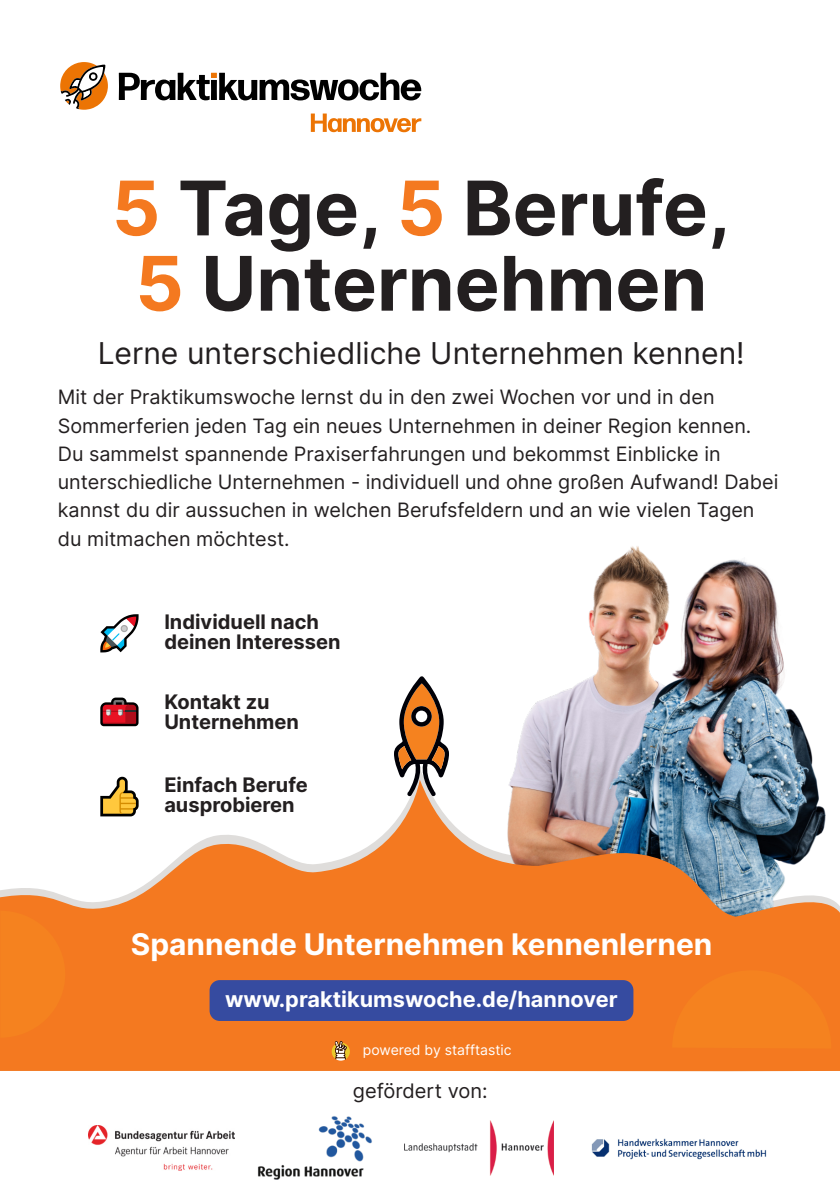
<style>
.page{position:relative;width:840px;height:1191px;background:#fff}
.page>*{position:absolute;margin:0;border:0;box-sizing:border-box;transform-origin:0 0}
.t1{font:700 75.2px/75.2px "Inter";color:#231f20;text-align:center}
.t2{font:30px "Inter";color:#231f20}
.t3{font:700 29.8px "Inter";color:#fff}
.t4{font:700 21.6px "Inter";color:#fff}
.t5{font:700 20px/20px "Inter";color:#231f20}
.t6{font:20px "Inter";color:#231f20}
.t7{font:19.8px/28.2px "Inter";color:#231f20}
.t8{font:14px "Inter";color:#fff}
.s1{color:#f47920}
</style>
<div class="page">
<svg style="left:60px;top:62px;width:48px;height:48px"></svg>
<svg style="left:119px;top:73px;width:302px;height:27px"></svg>
<svg style="left:310px;top:113px;width:111px;height:19px"></svg>
<img style="left:511px;top:711px;width:20px;height:68px">
<img style="left:531px;top:546px;width:286px;height:233px">
<svg style="left:0;top:779px;width:839px;height:292px;fill:#f47920"></svg>
<svg style="left:0;top:910px;width:65px;height:127px;background:#f4801f"></svg>
<svg style="left:671px;top:970px;width:159px;height:78px;background:#f4801f"></svg>
<img style="left:88px;top:1125px;width:146px;height:45px">
<img style="left:257px;top:1116px;width:115px;height:64px">
<img style="left:404px;top:1120px;width:149px;height:55px">
<img style="left:591px;top:1138px;width:176px;height:22px">
<div style="left:209px;top:980px;width:424px;height:41px;background:#364ba0;border-radius:10px"></div>
<svg style="left:331px;top:1041px;width:18px;height:19px"></svg>
<svg style="left:100px;top:697px;width:38px;height:29px"></svg>
<svg style="left:100px;top:614px;width:38px;height:38px"></svg>
<svg style="left:100px;top:776px;width:38px;height:40px"></svg>
<svg style="left:394px;top:676px;width:55px;height:120px"></svg>
<h1 class="t1" style="left:112px;top:170px;width:620px"><span class="s1">5</span> Tage, <span class="s1">5</span> Berufe,<br><span class="s1">5</span> Unternehmen</h1>
<h2 class="t2" style="left:98px;top:335px;width:648px">Lerne unterschiedliche Unternehmen kennen!</h2>
<p class="t7" style="left:58px;top:383px;width:721px">Mit der Praktikumswoche lernst du in den zwei Wochen vor und in den Sommerferien jeden Tag ein neues Unternehmen in deiner Region kennen.<br>Du sammelst spannende Praxiserfahrungen und bekommst Einblicke in unterschiedliche Unternehmen - individuell und ohne großen Aufwand! Dabei kannst du dir aussuchen in welchen Berufsfeldern und an wie vielen Tagen du mitmachen möchtest.</p>
<p class="t5" style="left:164px;top:611px;width:177px">Individuell nach deinen Interessen</p>
<p class="t5" style="left:164px;top:692px;width:136px">Kontakt zu<br>Unternehmen</p>
<p class="t5" style="left:164px;top:775px;width:145px">Einfach Berufe ausprobieren</p>
<h3 class="t3" style="left:131px;top:925px;width:582px">Spannende Unternehmen kennenlernen</h3>
<p class="t4" style="left:225px;top:985px;width:393px">www.praktikumswoche.de/hannover</p>
<p class="t8" style="left:363px;top:1041px;width:150px">powered by stafftastic</p>
<p class="t6" style="left:352px;top:1078px;width:136px">gefördert von:</p>
</div>
